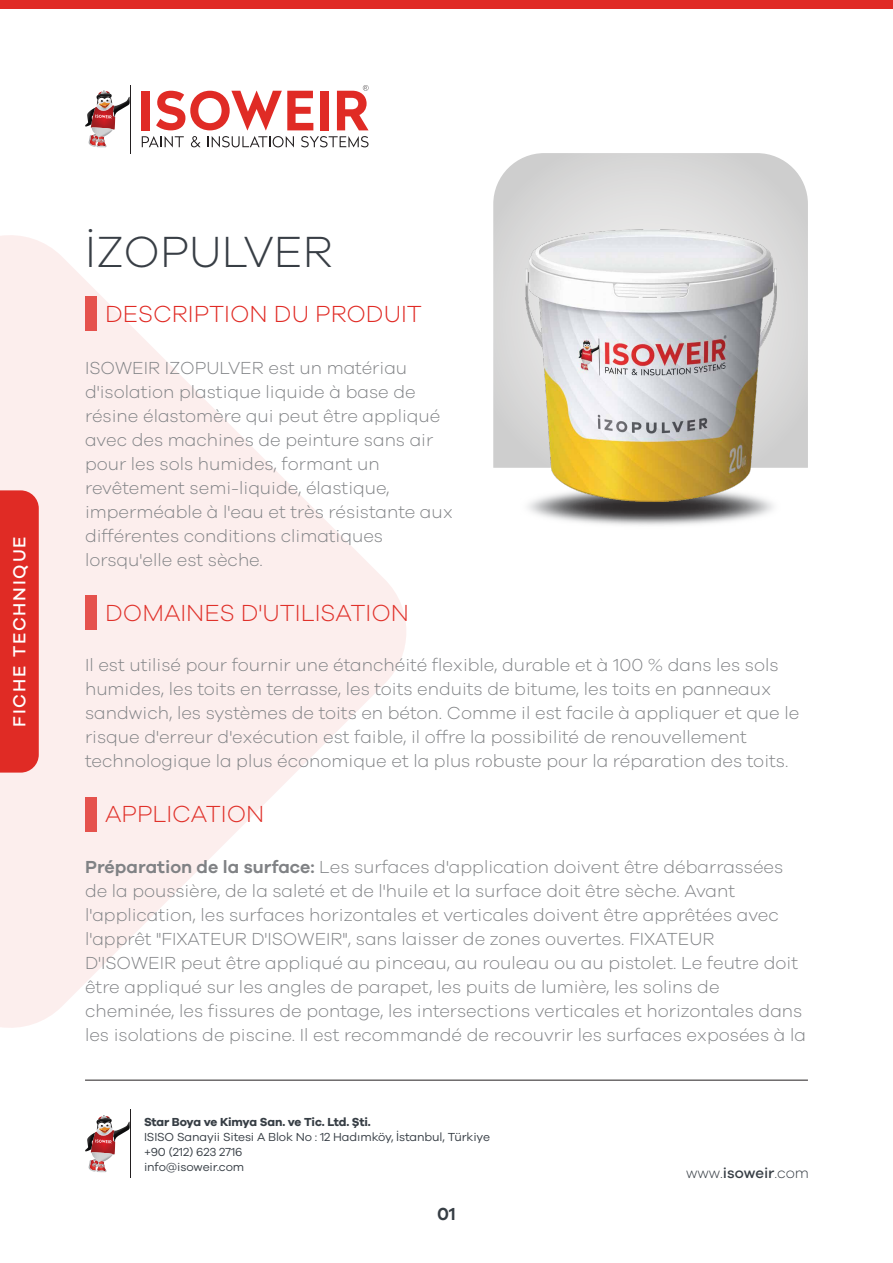
<style>
.page{position:relative;width:893px;height:1263px;background:#fff}
.page>*{position:absolute;margin:0;border:0;box-sizing:border-box;transform-origin:0 0}
.t1{font:300 45px "Galano Grotesque";color:#383e45}
.t2{font:300 24px "Galano Grotesque";color:#e0312a}
.t3{font:300 24px "Galano Grotesque";color:#e02b25}
.t4{font:300 18px/24px "Galano Grotesque";color:#808285}
.t5{font:500 18px "Galano Grotesque";letter-spacing:.1em;color:#fff}
.t6{font:600 18px "Galano Grotesque";color:#373e45}
.t7{font:300 15px "Galano Grotesque";color:#373e45}
.t8{font:12px/15px "Galano Grotesque";letter-spacing:-.01em;color:#373e45}
.t9{font:700 12px "Galano Grotesque";letter-spacing:-.02em;color:#373e45}
.s1{font-weight:600}
.s2{font-weight:500}
</style>
<div class="page">
<svg style="left:0;top:235px;width:406px;height:793px;fill:#fceeed"></svg>
<div style="left:0;top:490px;width:39px;height:283px;background:#e02b25"></div>
<hr style="left:130px;top:85px;width:1px;height:68px;background:#231f20">
<svg style="left:85px;top:91px;width:45px;height:56px"></svg>
<svg style="left:142px;top:136px;width:42px;height:11px"></svg>
<svg style="left:191px;top:136px;width:10px;height:11px"></svg>
<svg style="left:208px;top:136px;width:86px;height:11px"></svg>
<svg style="left:301px;top:136px;width:68px;height:11px"></svg>
<div style="left:142px;top:91px;width:8px;height:39px;background:#e02b25"></div>
<svg style="left:156px;top:91px;width:157px;height:39px"></svg>
<div style="left:320px;top:91px;width:8px;height:39px;background:#e02b25"></div>
<svg style="left:337px;top:85px;width:32px;height:45px"></svg>
<hr style="left:130px;top:1110px;width:1px;height:68px;background:#231f20">
<svg style="left:85px;top:1115px;width:45px;height:57px"></svg>
<hr style="left:85px;top:1080px;width:723px;height:1px;background:#231f20">
<div style="left:0;top:0;width:893px;height:9px;background:#e02b25"></div>
<img style="left:527px;top:502px;width:247px;height:24px">
<svg style="left:493px;top:153px;width:315px;height:315px"></svg>
<div style="left:85px;top:297px;width:11px;height:34px;background:#e5524d"></div>
<div style="left:85px;top:595px;width:11px;height:34px;background:#e5524d"></div>
<div style="left:85px;top:797px;width:11px;height:34px;background:#e5524d"></div>
<img style="left:525px;top:230px;width:251px;height:272px">
<p class="t5" style="left:9px;top:727px;width:192px;rotate:-90deg">FICHE TECHNIQUE</p>
<h1 class="t1" style="left:85px;top:225px;width:249px">İZOPULVER</h1>
<h2 class="t3" style="left:105px;top:300px;width:318px">DESCRIPTION DU PRODUIT</h2>
<p class="t4" style="left:85px;top:355px;width:370px">ISOWEIR IZOPULVER est un matériau d'isolation plastique liquide à base de résine élastomère qui peut être appliqué avec des machines de peinture sans air pour les sols humides, formant un revêtement semi-liquide, élastique, imperméable à l'eau et très résistante aux différentes conditions climatiques lorsqu'elle est sèche.</p>
<h2 class="t2" style="left:105px;top:598px;width:305px">DOMAINES D'UTILISATION</h2>
<p class="t4" style="left:85px;top:652px;width:716px">Il est utilisé pour fournir une étanchéité flexible, durable et à 100 % dans les sols humides, les toits en terrasse, les toits enduits de bitume, les toits en panneaux sandwich, les systèmes de toits en béton. Comme il est facile à appliquer et que le risque d'erreur d'exécution est faible, il offre la possibilité de renouvellement technologique la plus économique et la plus robuste pour la réparation des toits.</p>
<h2 class="t2" style="left:105px;top:800px;width:161px">APPLICATION</h2>
<p class="t4" style="left:85px;top:854px;width:722px"><span class="s1">Préparation de la surface:</span> Les surfaces d'application doivent être débarrassées de la poussière, de la saleté et de l'huile et la surface doit être sèche. Avant l'application, les surfaces horizontales et verticales doivent être apprêtées avec l'apprêt "FIXATEUR D'ISOWEIR", sans laisser de zones ouvertes. FIXATEUR D'ISOWEIR peut être appliqué au pinceau, au rouleau ou au pistolet. Le feutre doit être appliqué sur les angles de parapet, les puits de lumière, les solins de cheminée, les fissures de pontage, les intersections verticales et horizontales dans les isolations de piscine. Il est recommandé de recouvrir les surfaces exposées à la</p>
<p class="t9" style="left:144px;top:1114px;width:228px">Star Boya ve Kimya San. ve Tic. Ltd. Şti.</p>
<p class="t8" style="left:144px;top:1128px;width:347px">ISISO Sanayii Sitesi A Blok No : 12 Hadımköy, İstanbul, Türkiye +90 (212) 623 2716<br>info@isoweir.com</p>
<p class="t6" style="left:437px;top:1203px;width:20px">01</p>
<p class="t7" style="left:686px;top:1164px;width:124px">www.<span class="s2">isoweir</span>.com</p>
</div>
